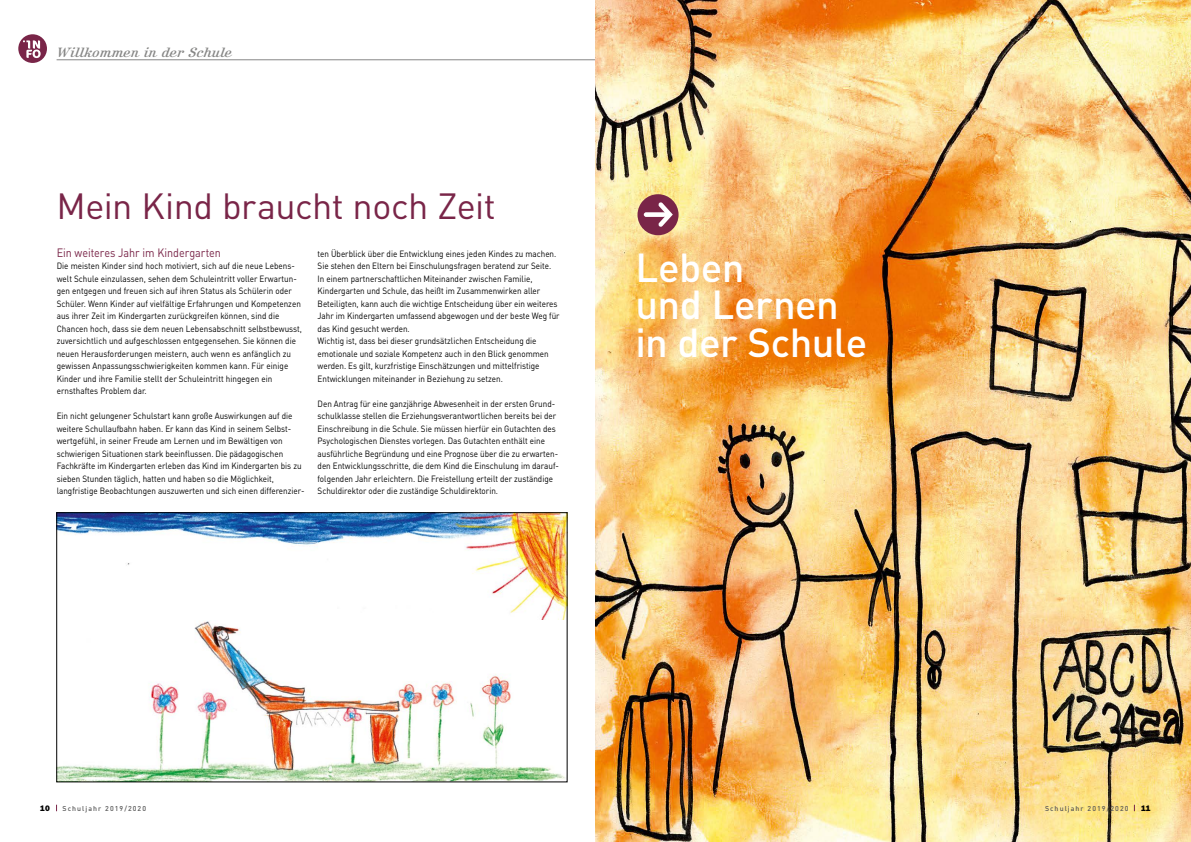
<style>
.page{position:relative;width:1191px;height:842px;background:#fff}
.page>*{position:absolute;margin:0;border:0;box-sizing:border-box;transform-origin:0 0}
.t1{font:500 40px/37.5px "DIN";letter-spacing:-.015em;color:#fff}
.t2{font:36px "DIN";letter-spacing:-.015em;color:#792548}
.t3{font:14px "Kursivschrift Liegend";letter-spacing:.02em;color:#878786}
.t4{font:12px "DIN";letter-spacing:-.005em;color:#792548;scale:.9 1}
.t5{font:9px/12.5px "DIN";color:#000;scale:.9 1}
.t6{font:800 8px "Franklin Gothic";color:#000}
.t7{font:500 7px "DIN";letter-spacing:.15em;color:#565656}
</style>
<div class="page">
<div style="left:18px;top:34px;width:29px;height:29px;background:#792548;border-radius:50%"></div>
<svg style="left:23px;top:40px;width:18px;height:18px"></svg>
<hr style="left:57px;top:60px;width:1134px;height:1px;background:#878786">
<img style="left:59px;top:619px;width:506px;height:161px">
<img style="left:59px;top:514px;width:506px;height:105px">
<div style="left:57px;top:512px;width:510px;height:270px;border:1px solid #000"></div>
<img style="left:595px;top:0;width:596px;height:842px">
<div style="left:637px;top:194px;width:41px;height:41px;background:#792548;border-radius:50%"></div>
<svg style="left:644px;top:202px;width:29px;height:25px"></svg>
<h3 class="t3" style="left:57px;top:44px;width:177px">Willkommen in der Schule</h3>
<h2 class="t2" style="left:57px;top:184px;width:441px">Mein Kind braucht noch Zeit</h2>
<h3 class="t4" style="left:57px;top:245px;width:184px">Ein weiteres Jahr im Kindergarten</h3>
<p class="t5" style="left:57px;top:260px;width:274px">Die meisten Kinder sind hoch motiviert, sich auf die neue Lebens&shy;welt Schule einzulassen, sehen dem Schuleintritt voller Erwartun&shy;gen entgegen und freuen sich auf ihren Status als Schülerin oder Schüler. Wenn Kinder auf vielfältige Erfahrungen und Kompetenzen aus ihrer Zeit im Kindergarten zurückgreifen können, sind die Chancen hoch, dass sie dem neuen Lebensabschnitt selbstbewusst, zuversichtlich und aufgeschlossen entgegensehen. Sie können die neuen Herausforderungen meistern, auch wenn es anfänglich zu gewissen Anpassungsschwierigkeiten kommen kann. Für einige Kinder und ihre Familie stellt der Schuleintritt hingegen ein ernsthaftes Problem dar.</p>
<p class="t5" style="left:57px;top:410px;width:277px">Ein nicht gelungener Schulstart kann große Auswirkungen auf die weitere Schullaufbahn haben. Er kann das Kind in seinem Selbst&shy;wertgefühl, in seiner Freude am Lernen und im Bewältigen von schwierigen Situationen stark beeinflussen. Die pädagogischen Fachkräfte im Kindergarten erleben das Kind im Kindergarten bis zu sieben Stunden täglich, hatten und haben so die Möglichkeit, langfristige Beobachtungen auszuwerten und sich einen differenzier-</p>
<p class="t5" style="left:317px;top:247px;width:270px">ten Überblick über die Entwicklung eines jeden Kindes zu machen.<br>Sie stehen den Eltern bei Einschulungsfragen beratend zur Seite.<br>In einem partnerschaftlichen Miteinander zwischen Familie, Kindergarten und Schule, das heißt im Zusammenwirken aller Beteiligten, kann auch die wichtige Entscheidung über ein weiteres Jahr im Kindergarten umfassend abgewogen und der beste Weg für das Kind gesucht werden.<br>Wichtig ist, dass bei dieser grundsätzlichen Entscheidung die emotionale und soziale Kompetenz auch in den Blick genommen werden. Es gilt, kurzfristige Einschätzungen und mittelfristige Entwicklungen miteinander in Beziehung zu setzen.</p>
<p class="t5" style="left:317px;top:397px;width:270px">Den Antrag für eine ganzjährige Abwesenheit in der ersten Grund&shy;schulklasse stellen die Erziehungsverantwortlichen bereits bei der Einschreibung in die Schule. Sie müssen hierfür ein Gutachten des Psychologischen Dienstes vorlegen. Das Gutachten enthält eine ausführliche Begründung und eine Prognose über die zu erwarten&shy;den Entwicklungsschritte, die dem Kind die Einschulung im darauf&shy;folgenden Jahr erleichtern. Die Freistellung erteilt der zuständige Schuldirektor oder die zuständige Schuldirektorin.</p>
<h1 class="t1" style="left:635px;top:247px;width:233px">Leben<br>und Lernen in der Schule</h1>
<p class="t6" style="left:40px;top:804px;width:11px">10</p>
<p class="t7" style="left:63px;top:803px;width:85px">Schuljahr 2019/2020</p>
<p class="t7" style="left:1045px;top:803px;width:85px">Schuljahr 2019/2020</p>
<p class="t6" style="left:1141px;top:804px;width:11px">11</p>
</div>
